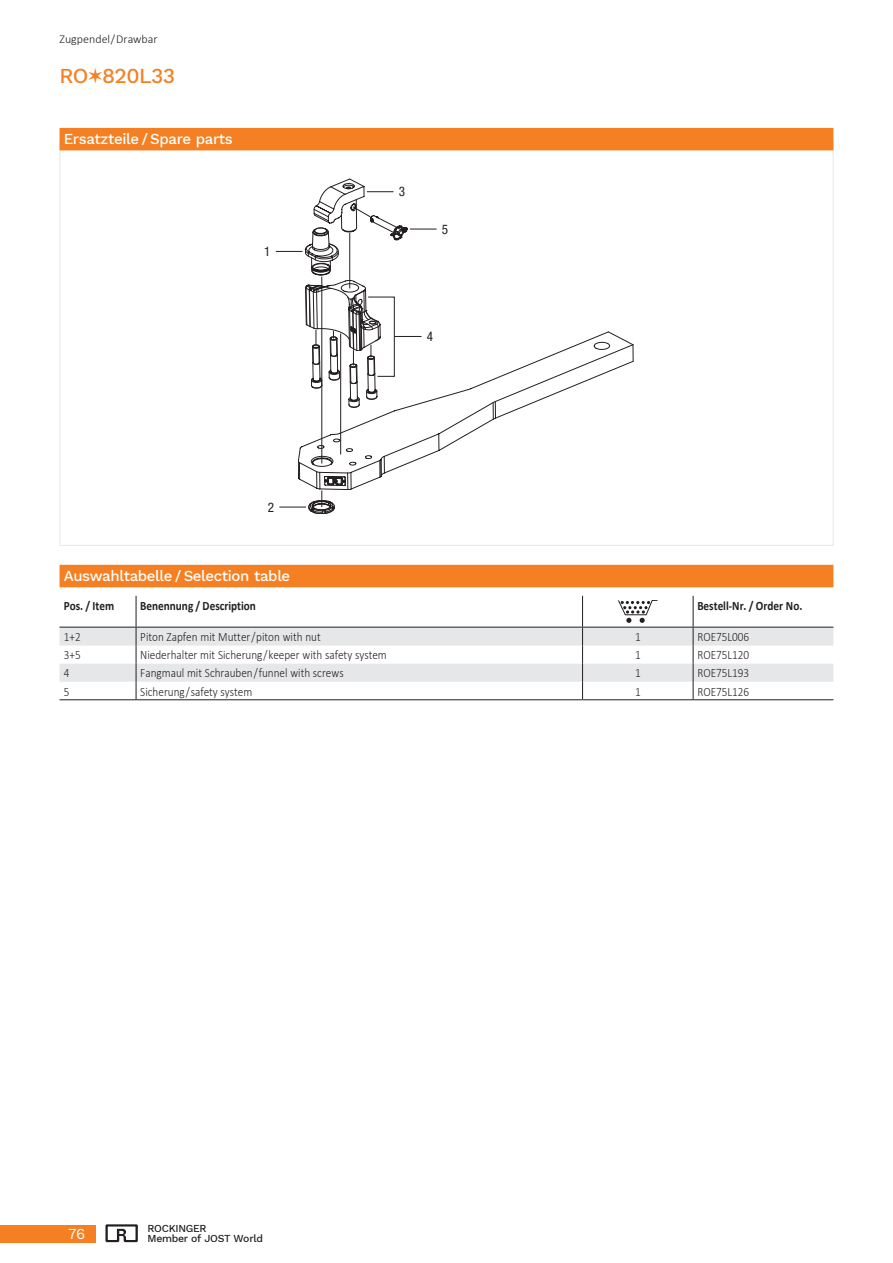
<style>
.page{position:relative;width:893px;height:1263px;background:#fff}
.page>*{position:absolute;margin:0;border:0;box-sizing:border-box;transform-origin:0 0}
.t1{font:500 21px "Work Sans";letter-spacing:-.025em;color:#f58023}
.t2{font:500 15px "Work Sans";letter-spacing:-.025em;color:#fff}
.t3{font:15px "Work Sans";color:#fff}
.t4{font:condensed 13.2px "Helvetica Neue LT Pro";color:#231f20}
.t5{font:300 12.75px "Calibri";color:#231f20;scale:.88 1}
.t6{font:700 12.75px "Calibri";color:#231f20;scale:.88 1}
.t7{font:300 12px "Calibri";color:#231f20}
.t8{font:500 10.5px "Work Sans";letter-spacing:-.025em;color:#231f20}
</style>
<div class="page">
<svg style="left:105px;top:1225px;width:33px;height:17px"></svg>
<div style="left:0;top:1225px;width:95px;height:17px;background:#f58023"></div>
<hr style="left:136px;top:596px;width:1px;height:31px;background:#231f20">
<hr style="left:582px;top:596px;width:1px;height:31px;background:#231f20">
<hr style="left:693px;top:596px;width:1px;height:31px;background:#231f20">
<hr style="left:60px;top:699px;width:76px;height:1px;background:#231f20">
<hr style="left:136px;top:699px;width:447px;height:1px;background:#231f20">
<hr style="left:583px;top:699px;width:110px;height:1px;background:#231f20">
<hr style="left:693px;top:699px;width:140px;height:1px;background:#231f20">
<svg style="left:60px;top:600px;width:773px;height:99px"></svg>
<div style="left:60px;top:565px;width:773px;height:22px;background:#f58023"></div>
<svg style="left:276px;top:179px;width:357px;height:335px"></svg>
<div style="left:60px;top:128px;width:773px;height:22px;background:#f58023"></div>
<p class="t7" style="left:60px;top:32px;width:100px">Zugpendel / Drawbar</p>
<h1 class="t1" style="left:60px;top:60px;width:117px">RO 820L33</h1>
<p class="t2" style="left:64px;top:128px;width:171px">Ersatzteile / Spare parts</p>
<p class="t4" style="left:264px;top:244px;width:8px">1</p>
<p class="t4" style="left:268px;top:499px;width:8px">2</p>
<p class="t2" style="left:64px;top:564px;width:228px">Auswahltabelle / Selection table</p>
<p class="t4" style="left:399px;top:184px;width:8px">3</p>
<p class="t4" style="left:442px;top:221px;width:8px">5</p>
<p class="t4" style="left:427px;top:329px;width:8px">4</p>
<p class="t6" style="left:64px;top:596px;width:59px">Pos. / Item</p>
<p class="t6" style="left:140px;top:596px;width:133px">Benennung / Description</p>
<p class="t6" style="left:697px;top:596px;width:121px">Bestell-Nr. / Order No.</p>
<p class="t5" style="left:64px;top:629px;width:21px">1+2</p>
<p class="t5" style="left:140px;top:629px;width:207px">Piton Zapfen mit Mutter / piton with nut</p>
<p class="t5" style="left:635px;top:629px;width:8px">1</p>
<p class="t5" style="left:697px;top:629px;width:61px">ROE75L006</p>
<p class="t5" style="left:64px;top:647px;width:21px">3+5</p>
<p class="t5" style="left:140px;top:647px;width:282px">Niederhalter mit Sicherung / keeper with safety system</p>
<p class="t5" style="left:635px;top:647px;width:8px">1</p>
<p class="t5" style="left:697px;top:647px;width:61px">ROE75L120</p>
<p class="t5" style="left:64px;top:665px;width:8px">4</p>
<p class="t5" style="left:140px;top:665px;width:233px">Fangmaul mit Schrauben / funnel with screws</p>
<p class="t5" style="left:635px;top:665px;width:8px">1</p>
<p class="t5" style="left:697px;top:665px;width:61px">ROE75L193</p>
<p class="t5" style="left:64px;top:683px;width:8px">5</p>
<p class="t5" style="left:140px;top:683px;width:129px">Sicherung / safety system</p>
<p class="t5" style="left:635px;top:683px;width:8px">1</p>
<p class="t5" style="left:697px;top:683px;width:61px">ROE75L126</p>
<p class="t8" style="left:147px;top:1220px;width:61px">ROCKINGER</p>
<p class="t3" style="left:68px;top:1222px;width:19px">76</p>
<p class="t8" style="left:147px;top:1230px;width:117px">Member of JOST World</p>
</div>
